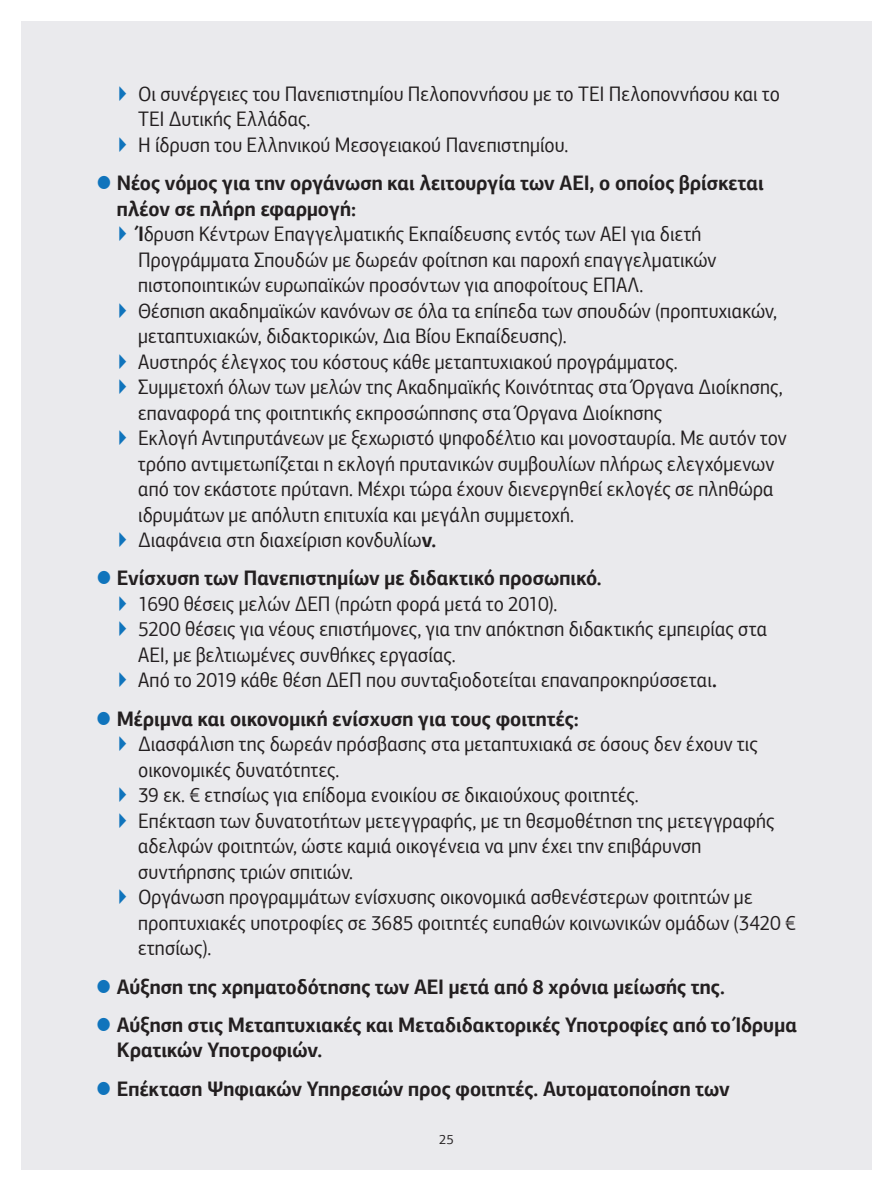
<style>
.page{position:relative;width:893px;height:1191px;background:#fff}
.page>*{position:absolute;margin:0;border:0;box-sizing:border-box;transform-origin:0 0}
.t1{font:21px "PF Agora Sans Pro";letter-spacing:.005em;color:#231f20;scale:.92 1}
.t2{font:700 21px/25.5px "PF Agora Sans Pro";color:#231f20;scale:.92 1}
.t3{font:13.5px "PF Agora Sans Pro";color:#231f20}
.s1{color:#1074bc}
.s2{font-weight:400;color:#1074bc}
.s3{font-weight:700}
</style>
<div class="page">
<div style="left:21px;top:21px;width:851px;height:1148px;background:#eaeaed"></div>
<p class="t1" style="left:117px;top:81px;width:722px"><span class="s1">▶</span> Οι συνέργειες του Πανεπιστημίου Πελοποννήσου με το ΤΕΙ Πελοποννήσου και το</p>
<p class="t1" style="left:138px;top:107px;width:189px">ΤΕΙ Δυτικής Ελλάδας.</p>
<p class="t1" style="left:117px;top:132px;width:492px"><span class="s1">▶</span> Η ίδρυση του Ελληνικού Μεσογειακού Πανεπιστημίου.</p>
<p class="t2" style="left:96px;top:170px;width:728px"><span class="s2">●</span> Νέος νόμος για την οργάνωση και λειτουργία των ΑΕΙ, ο οποίος βρίσκεται</p>
<p class="t2" style="left:117px;top:195px;width:261px">πλέον σε πλήρη εφαρμογή:</p>
<p class="t1" style="left:117px;top:221px;width:637px"><span class="s1">▶</span> <span class="s3">Ί</span>δρυση Κέντρων Επαγγελματικής Εκπαίδευσης εντός των ΑΕΙ για διετή</p>
<p class="t1" style="left:138px;top:247px;width:630px">Προγράμματα Σπουδών με δωρεάν φοίτηση και παροχή επαγγελματικών</p>
<p class="t1" style="left:138px;top:272px;width:551px">πιστοποιητικών ευρωπαϊκών προσόντων για αποφοίτους ΕΠΑΛ.</p>
<p class="t1" style="left:117px;top:298px;width:719px"><span class="s1">▶</span> Θέσπιση ακαδημαϊκών κανόνων σε όλα τα επίπεδα των σπουδών (προπτυχιακών,</p>
<p class="t1" style="left:138px;top:323px;width:467px">μεταπτυχιακών, διδακτορικών, Δια Βίου Εκπαίδευσης).</p>
<p class="t1" style="left:117px;top:349px;width:611px"><span class="s1">▶</span> Aυστηρός έλεγχος του κόστους κάθε μεταπτυχιακού προγράμματος.</p>
<p class="t1" style="left:117px;top:374px;width:725px"><span class="s1">▶</span> Συμμετοχή όλων των μελών της Ακαδημαϊκής Κοινότητας στα Όργανα Διοίκησης,</p>
<p class="t1" style="left:138px;top:400px;width:571px">επαναφορά της φοιτητικής εκπροσώπησης στα Όργανα Διοίκησης</p>
<p class="t1" style="left:117px;top:425px;width:730px"><span class="s1">▶</span> Εκλογή Αντιπρυτάνεων με ξεχωριστό ψηφοδέλτιο και μονοσταυρία. Με αυτόν τον</p>
<p class="t1" style="left:138px;top:451px;width:693px">τρόπο αντιμετωπίζεται η εκλογή πρυτανικών συμβουλίων πλήρως ελεγχόμενων</p>
<p class="t1" style="left:138px;top:476px;width:692px">από τον εκάστοτε πρύτανη. Μέχρι τώρα έχουν διενεργηθεί εκλογές σε πληθώρα</p>
<p class="t1" style="left:138px;top:502px;width:475px">ιδρυμάτων με απόλυτη επιτυχία και μεγάλη συμμετοχή.</p>
<p class="t1" style="left:117px;top:527px;width:349px"><span class="s1">▶</span> Διαφάνεια στη διαχείριση κονδυλίω<span class="s3">ν.</span></p>
<p class="t2" style="left:96px;top:565px;width:551px"><span class="s2">●</span> Ενίσχυση των Πανεπιστημίων με διδακτικό προσωπικό.</p>
<p class="t1" style="left:117px;top:591px;width:480px"><span class="s1">▶</span> 1690 θέσεις μελών ΔΕΠ (πρώτη φορά μετά το 2010).</p>
<p class="t1" style="left:117px;top:616px;width:708px"><span class="s1">▶</span> 5200 θέσεις για νέους επιστήμονες, για την απόκτηση διδακτικής εμπειρίας στα</p>
<p class="t1" style="left:138px;top:642px;width:347px">ΑΕΙ, με βελτιωμένες συνθήκες εργασίας.</p>
<p class="t1" style="left:117px;top:667px;width:654px"><span class="s1">▶</span> Από το 2019 κάθε θέση ΔΕΠ που συνταξιοδοτείται επαναπροκηρύσσεται<span class="s3">.</span></p>
<p class="t2" style="left:96px;top:705px;width:527px"><span class="s2">●</span> Μέριμνα και οικονομική ενίσχυση για τους φοιτητές:</p>
<p class="t1" style="left:117px;top:731px;width:698px"><span class="s1">▶</span> Διασφάλιση της δωρεάν πρόσβασης στα μεταπτυχιακά σε όσους δεν έχουν τις</p>
<p class="t1" style="left:138px;top:757px;width:220px">οικονομικές δυνατότητες.</p>
<p class="t1" style="left:117px;top:782px;width:569px"><span class="s1">▶</span> 39 εκ. € ετησίως για επίδομα ενοικίου σε δικαιούχους φοιτητές.</p>
<p class="t1" style="left:117px;top:808px;width:716px"><span class="s1">▶</span> Επέκταση των δυνατοτήτων μετεγγραφής, με τη θεσμοθέτηση της μετεγγραφής</p>
<p class="t1" style="left:138px;top:833px;width:614px">αδελφών φοιτητών, ώστε καμιά οικογένεια να μην έχει την επιβάρυνση</p>
<p class="t1" style="left:138px;top:859px;width:235px">συντήρησης τριών σπιτιών.</p>
<p class="t1" style="left:117px;top:884px;width:692px"><span class="s1">▶</span> Οργάνωση προγραμμάτων ενίσχυσης οικονομικά ασθενέστερων φοιτητών με</p>
<p class="t1" style="left:138px;top:910px;width:716px">προπτυχιακές υποτροφίες σε 3685 φοιτητές ευπαθών κοινωνικών ομάδων (3420 €</p>
<p class="t1" style="left:138px;top:935px;width:81px">ετησίως).</p>
<p class="t2" style="left:96px;top:973px;width:685px"><span class="s2">●</span> Αύξηση της χρηματοδότησης των ΑΕΙ μετά από 8 χρόνια μείωσής της.</p>
<p class="t2" style="left:117px;top:1011px;width:741px;text-indent:-21px"><span class="s2">●</span> Αύξηση στις Μεταπτυχιακές και Μεταδιδακτορικές Υποτροφίες από το Ίδρυμα<br>Κρατικών Υποτροφιών.</p>
<p class="t2" style="left:96px;top:1075px;width:691px"><span class="s2">●</span> Επέκταση Ψηφιακών Υπηρεσιών προς φοιτητές. Αυτοματοποίηση των</p>
<p class="t3" style="left:439px;top:1131px;width:16px">25</p>
</div>
